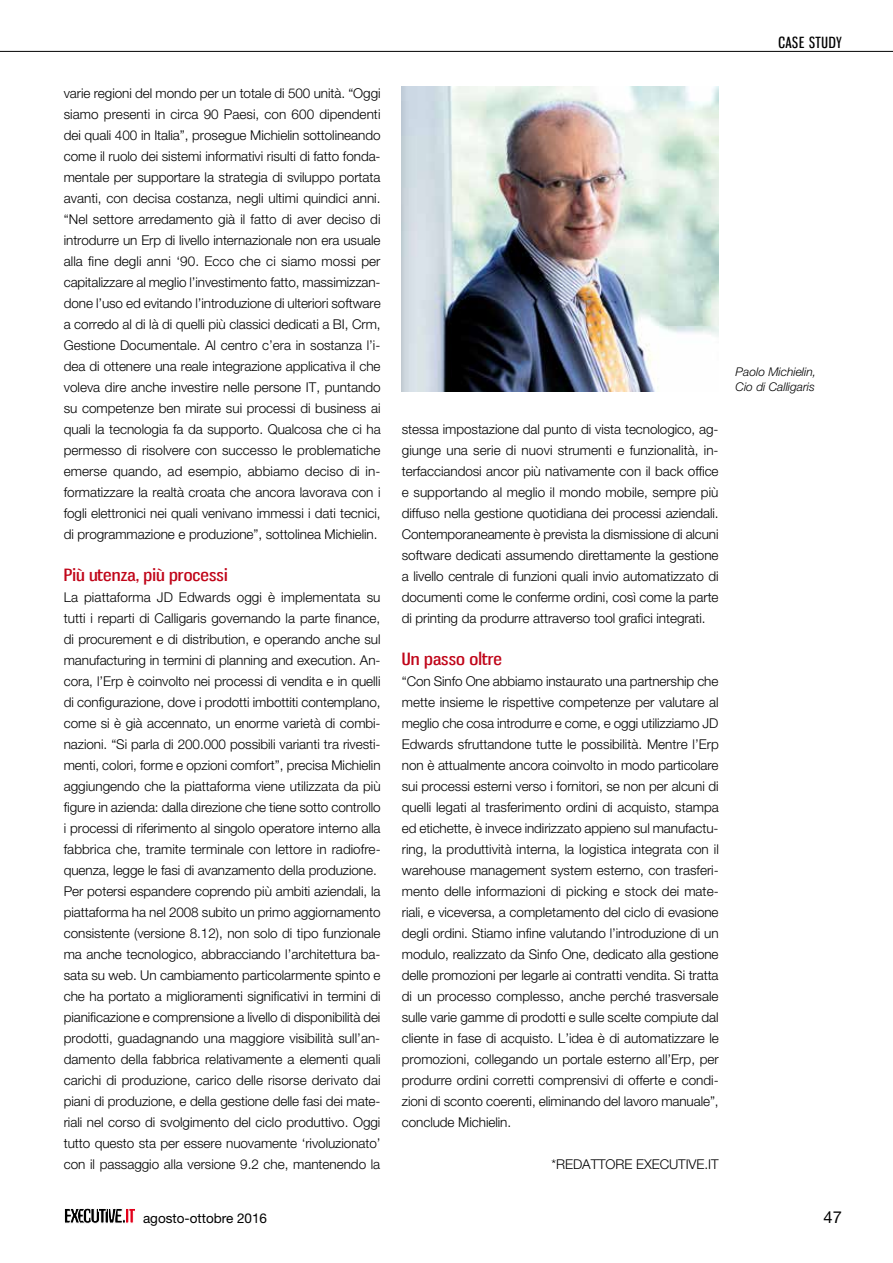
<style>
.page{position:relative;width:893px;height:1263px;background:#fff}
.page>*{position:absolute;margin:0;border:0;box-sizing:border-box;transform-origin:0 0}
.t1{font:16.5px "Gnuolane Free";letter-spacing:.005em;color:#c00418;scale:1.25 1}
.t2{font:16.5px "Helvetica Neue";color:#000}
.t3{font:15px "Gnuolane Free";letter-spacing:.04em;color:#000}
.t4{font:300 13.5px/21px "Helvetica Neue";letter-spacing:-.005em;color:#000;text-align:justify}
.t5{font:13.5px "Helvetica Neue";color:#000}
.t6{font:italic 300 12px/15px "Helvetica Neue";color:#000}
</style>
<div class="page">
<hr style="left:0;top:51px;width:893px;height:1px;background:#000">
<svg style="left:64px;top:1208px;width:71px;height:15px"></svg>
<img style="left:402px;top:86px;width:317px;height:305px">
<p class="t4" style="left:64px;top:82px;width:318px">varie regioni del mondo per un totale di 500 unità. “Oggi siamo presenti in circa 90 Paesi, con 600 dipendenti dei quali 400 in Italia”, prosegue Michielin sottolineando come il ruolo dei sistemi informativi risulti di fatto fonda&shy;mentale per supportare la strategia di sviluppo portata avanti, con decisa costanza, negli ultimi quindici anni. “Nel settore arredamento già il fatto di aver deciso di introdurre un Erp di livello internazionale non era usuale alla fine degli anni ‘90. Ecco che ci siamo mossi per capitalizzare al meglio l’investimento fatto, massimizzan&shy;done l’uso ed evitando l’introduzione di ulteriori software a corredo al di là di quelli più classici dedicati a BI, Crm, Gestione Documentale. Al centro c’era in sostanza l’i&shy;dea di ottenere una reale integrazione applicativa il che voleva dire anche investire nelle persone IT, puntando su competenze ben mirate sui processi di business ai quali la tecnologia fa da supporto. Qualcosa che ci ha permesso di risolvere con successo le problematiche emerse quando, ad esempio, abbiamo deciso di in&shy;formatizzare la realtà croata che ancora lavorava con i fogli elettronici nei quali venivano immessi i dati tecnici, di programmazione e produzione”, sottolinea Michielin.</p>
<p class="t1" style="left:64px;top:564px;width:133px">Più utenza, più processi</p>
<p class="t4" style="left:64px;top:586px;width:318px;text-align:left">La piattaforma JD Edwards oggi è implementata su tutti i reparti di Calligaris governando la parte finance, di procurement e di distribution, e operando anche sul manufacturing in termini di planning and execution. An&shy;cora, l’Erp è coinvolto nei processi di vendita e in quelli di configurazione, dove i prodotti imbottiti contemplano, come si è già accennato, un enorme varietà di combi&shy;nazioni. “Si parla di 200.000 possibili varianti tra rivesti&shy;menti, colori, forme e opzioni comfort”, precisa Michielin aggiungendo che la piattaforma viene utilizzata da più figure in azienda: dalla direzione che tiene sotto controllo i processi di riferimento al singolo operatore interno alla fabbrica che, tramite terminale con lettore in radiofre&shy;quenza, legge le fasi di avanzamento della produzione.<br>Per potersi espandere coprendo più ambiti aziendali, la piattaforma ha nel 2008 subito un primo aggiornamento consistente (versione 8.12), non solo di tipo funzionale ma anche tecnologico, abbracciando l’architettura ba&shy;sata su web. Un cambiamento particolarmente spinto e che ha portato a miglioramenti significativi in termini di pianificazione e comprensione a livello di disponibilità dei prodotti, guadagnando una maggiore visibilità sull’an&shy;damento della fabbrica relativamente a elementi quali carichi di produzione, carico delle risorse derivato dai piani di produzione, e della gestione delle fasi dei mate&shy;riali nel corso di svolgimento del ciclo produttivo. Oggi tutto questo sta per essere nuovamente ‘rivoluzionato’ con il passaggio alla versione 9.2 che, mantenendo la</p>
<p class="t3" style="left:778px;top:33px;width:65px">CASE STUDY</p>
<p class="t4" style="left:402px;top:418px;width:318px">stessa impostazione dal punto di vista tecnologico, ag&shy;giunge una serie di nuovi strumenti e funzionalità, in&shy;terfacciandosi ancor più nativamente con il back office e supportando al meglio il mondo mobile, sempre più diffuso nella gestione quotidiana dei processi aziendali.<br>Contemporaneamente è prevista la dismissione di alcuni software dedicati assumendo direttamente la gestione a livello centrale di funzioni quali invio automatizzato di documenti come le conferme ordini, così come la parte di printing da produrre attraverso tool grafici integrati.</p>
<p class="t1" style="left:402px;top:648px;width:82px">Un passo oltre</p>
<p class="t4" style="left:402px;top:670px;width:319px">“Con Sinfo One abbiamo instaurato una partnership che mette insieme le rispettive competenze per valutare al meglio che cosa introdurre e come, e oggi utilizziamo JD Edwards sfruttandone tutte le possibilità. Mentre l’Erp non è attualmente ancora coinvolto in modo particolare sui processi esterni verso i fornitori, se non per alcuni di quelli legati al trasferimento ordini di acquisto, stampa ed etichette, è invece indirizzato appieno sul manufactu&shy;ring, la produttività interna, la logistica integrata con il warehouse management system esterno, con trasferi&shy;mento delle informazioni di picking e stock dei mate&shy;riali, e viceversa, a completamento del ciclo di evasione degli ordini. Stiamo infine valutando l’introduzione di un modulo, realizzato da Sinfo One, dedicato alla gestione delle promozioni per legarle ai contratti vendita. Si tratta di un processo complesso, anche perché trasversale sulle varie gamme di prodotti e sulle scelte compiute dal cliente in fase di acquisto. L’idea è di automatizzare le promozioni, collegando un portale esterno all’Erp, per produrre ordini corretti comprensivi di offerte e condi&shy;zioni di sconto coerenti, eliminando del lavoro manuale”, conclude Michielin.</p>
<p class="t4" style="left:551px;top:1153px;width:169px">*REDATTORE EXECUTIVE.IT</p>
<p class="t6" style="left:736px;top:364px;width:82px">Paolo Michielin,<br>Cio di Calligaris</p>
<p class="t5" style="left:143px;top:1210px;width:126px">agosto-ottobre 2016</p>
<p class="t2" style="left:824px;top:1208px;width:20px">47</p>
</div>
